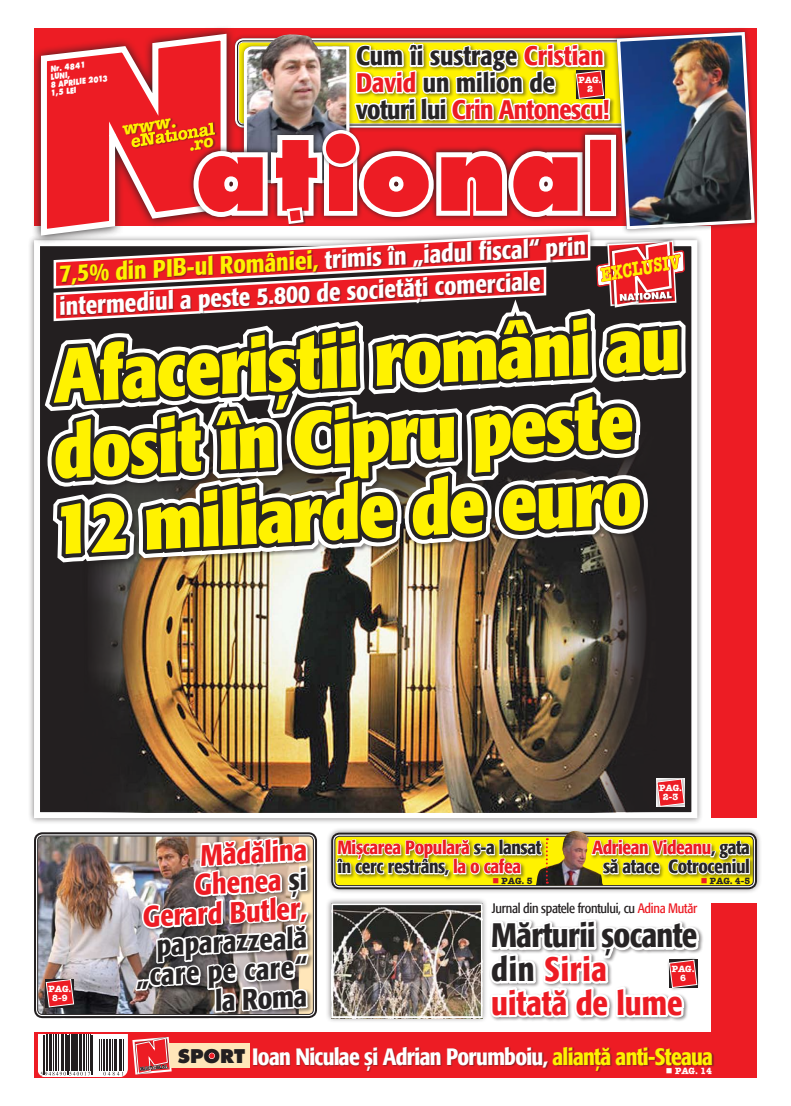
<style>
.page{position:relative;width:791px;height:1106px;background:#fff}
.page>*{position:absolute;margin:0;border:0;box-sizing:border-box;transform-origin:0 0}
.t1{font:100.7px "Futura Extra Bold Rom";color:#ed1c24}
.t2{font:700 condensed 75.8px/75.8px "R Formata";color:#fff200}
.t3{font:500 condensed 33.7px/33.6px "R Formata";color:#272425}
.t4{font:500 condensed 29.3px/29.2px "R Formata";color:#272425;text-align:right}
.t5{font:500 condensed 29.3px/29.2px "R Formata";color:#ed1c24;text-align:right}
.t6{font:500 condensed 26.7px/26.7px "R Formata";color:#272425}
.t7{font:500 condensed 25.1px/32.6px "R Formata";color:#fff}
.t8{font:500 condensed 23.6px "R Formata";letter-spacing:-.03em;color:#fff}
.t9{font:19.8px "American Type Writer Bold Rom";color:#fff200;scale:.73 1}
.t10{font:500 condensed 19px/19px "R Formata";letter-spacing:-.02em;color:#ed1c24}
.t11{font:500 condensed 19px/19px "R Formata";letter-spacing:-.02em;color:#272425;text-align:center}
.t12{font:18.5px "Futura Extra Bold Rom";color:#231f20}
.t13{font:17.6px "American Type Writer Bold Rom";color:#fff200}
.t14{font:13.7px "R Formata Condensed";letter-spacing:-.02em;color:#231f20}
.t15{font:9px/9px "American Type Writer Bold Rom";color:#fff;text-align:center}
.t16{font:9px "American Type Writer Bold Rom";color:#272425}
.t17{font:8px/8px "Futura Extra Bold Rom";color:#fff;scale:.8 1}
.s1{color:#ed1c24}
.s2{font-size:70.7px}
.s3{color:#fff200}
.s4{color:#272425}
</style>
<div class="page">
<div style="left:611px;top:26px;width:153px;height:213px;background:#231f20;opacity:.5"></div>
<div style="left:489px;top:918px;width:275px;height:134px;background:#231f20;opacity:.5"></div>
<div style="left:187px;top:129px;width:604px;height:182px;background:#fff"></div>
<div style="left:590px;top:837px;width:197px;height:58px;background:#231f20;opacity:.5"></div>
<img style="left:35px;top:26px;width:721px;height:1052px">
<p class="t17" style="left:47px;top:65px;width:74px;text-indent:3px;rotate:-7deg">Nr. 4841<br>lun i,<br>8 aprilie 2013<br>1,5 LEI</p>
<p class="t13" style="left:121px;top:119px;width:56px;rotate:-9deg">www.</p>
<p class="t6" style="left:356px;top:43px;width:255px">Cum îi sustrage <span class="s1">Cristian<br>David</span> un milion de voturi lui <span class="s1">Crin Antonescu!</span></p>
<p class="t15" style="left:578px;top:75px;width:24px">PAG.<br>2</p>
<h1 class="t1" style="left:195px;top:111px;width:389px">at<span class="s2">I</span>ona</h1>
<p class="t7" style="left:57px;top:258px;width:530px;rotate:-3deg"><span class="s3">7,5% din PIB-ul României,</span> trimis în „iadul fiscal“ prin intermediul a peste 5.800 de societăți comerciale</p>
<p class="t9" style="left:598px;top:263px;width:112px;rotate:-10deg">EXCLUSIV</p>
<h2 class="t2" style="left:43px;top:340px;width:637px;rotate:-3deg">Afaceriștii români au dosit în Cipru peste<br>12 miliarde de euro</h2>
<p class="t15" style="left:48px;top:983px;width:24px">PAG.<br>8-9</p>
<p class="t15" style="left:659px;top:783px;width:24px">PAG.<br>2-3</p>
<p class="t5" style="left:138px;top:844px;width:169px;rotate:-3deg">Mădălina<br>Ghenea <span class="s4">şi<br></span>Gerard Butler,</p>
<p class="t4" style="left:134px;top:932px;width:173px;rotate:-3deg">paparazzeală „care pe care“ la Roma</p>
<p class="t11" style="left:592px;top:838px;width:159px"><span class="s1">Adriean Videanu</span>, gata să atace Cotroceniul</p>
<p class="t10" style="left:337px;top:838px;width:205px">Mişcarea Populară <span class="s4">s-a lansat în cerc restrâns,</span> la o cafea</p>
<p class="t16" style="left:492px;top:874px;width:42px"><span class="s1">■</span> PAG. 5</p>
<p class="t16" style="left:701px;top:874px;width:51px"><span class="s1">■</span> PAG. 4-5</p>
<p class="t14" style="left:492px;top:901px;width:207px">Jurnal din spatele frontului, cu <span class="s1">Adina Mutăr</span></p>
<h3 class="t3" style="left:491px;top:919px;width:208px">Mărturii şocante din <span class="s1">Siria<br>uitată de lume</span></h3>
<p class="t8" style="left:252px;top:1043px;width:462px">Ioan Niculae şi Adrian Porumboiu, <span class="s3">alianţă anti-Steaua</span></p>
<p class="t15" style="left:666px;top:1066px;width:48px">■ PAG. 14</p>
<p class="t15" style="left:672px;top:964px;width:24px">PAG.<br>6</p>
<p class="t12" style="left:178px;top:1044px;width:69px">SpOrT</p>
<p class="t15" style="left:672px;top:1066px;width:42px">■ PAG. x</p>
</div>
